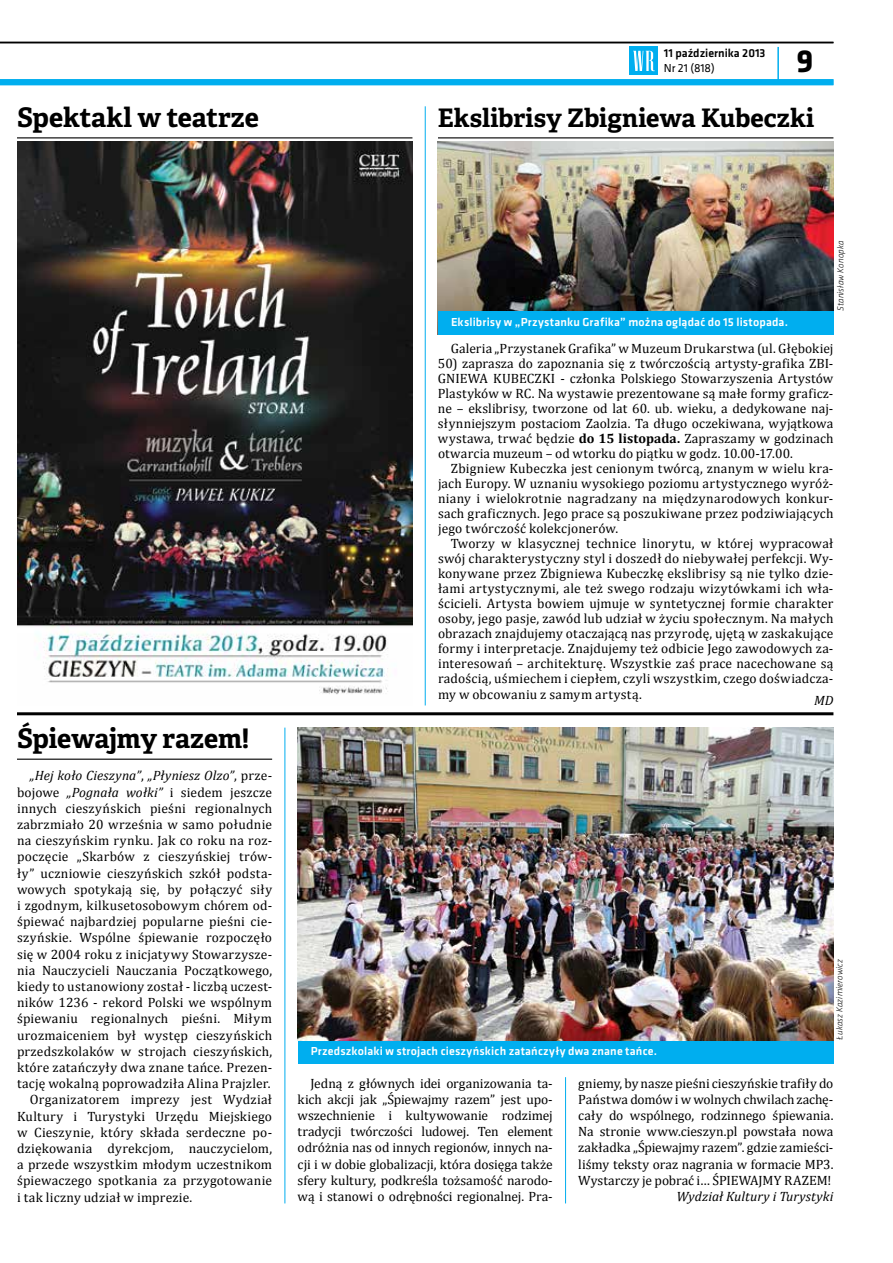
<style>
.page{position:relative;width:893px;height:1263px;background:#fff}
.page>*{position:absolute;margin:0;border:0;box-sizing:border-box;transform-origin:0 0}
.t1{font:700 33px "Klavika";color:#000}
.t2{font:700 27px "Adelle Basic";letter-spacing:-.01em;color:#000}
.t3{font:700 25.5px "Adelle Basic";color:#000}
.t4{font:13.5px/16.2px "Cambria";letter-spacing:.015em;color:#000;text-align:justify}
.t5{font:italic 13.5px "Cambria";letter-spacing:.01em;color:#000}
.t6{font:500 12px "Klavika";letter-spacing:.015em;color:#fff}
.t7{font:500 12px "Klavika";color:#000}
.t8{font:12px "Klavika";color:#000}
.t9{font:italic 300 9px "Klavika";letter-spacing:.015em;color:#000}
.s1{font-style:normal}
.s2{font-style:italic}
.s3{font-weight:700}
</style>
<div class="page">
<hr style="left:777px;top:47px;width:2px;height:35px;background:#00aeef">
<div style="left:630px;top:47px;width:28px;height:28px;background:#00aeef"></div>
<svg style="left:633px;top:51px;width:22px;height:20px"></svg>
<hr style="left:0;top:42px;width:833px;height:1px;background:#000">
<div style="left:0;top:79px;width:833px;height:6px;background:#00aeef"></div>
<div style="left:298px;top:1040px;width:535px;height:24px;background:#00aeef"></div>
<hr style="left:17px;top:759px;width:255px;height:1px;background:#000">
<img style="left:298px;top:728px;width:535px;height:313px">
<hr style="left:438px;top:137px;width:395px;height:1px;background:#000">
<img style="left:438px;top:142px;width:395px;height:169px">
<img style="left:17px;top:142px;width:395px;height:553px">
<hr style="left:17px;top:137px;width:395px;height:1px;background:#000">
<hr style="left:17px;top:712px;width:816px;height:3px;background:#000">
<hr style="left:425px;top:106px;width:1px;height:599px;background:#00aeef">
<div style="left:438px;top:311px;width:395px;height:23px;background:#00aeef"></div>
<hr style="left:565px;top:1077px;width:1px;height:126px;background:#00aeef">
<hr style="left:285px;top:728px;width:1px;height:475px;background:#00aeef">
<h2 class="t2" style="left:17px;top:100px;width:243px">Spektakl w teatrze</h2>
<p class="t7" style="left:664px;top:45px;width:103px">11 października 2013</p>
<p class="t8" style="left:664px;top:60px;width:52px">Nr 21 (818)</p>
<h1 class="t1" style="left:797px;top:37px;width:18px">9</h1>
<h3 class="t3" style="left:438px;top:101px;width:378px">Ekslibrisy Zbigniewa Kubeczki</h3>
<h2 class="t2" style="left:17px;top:721px;width:234px">Śpiewajmy razem!</h2>
<p class="t5" style="left:30px;top:767px;width:244px">„Hej koło Cieszyna”<span class="s1">,</span> „Płyniesz Olzo”<span class="s1">, prze-</span></p>
<p class="t4" style="left:17px;top:784px;width:257px">bojowe <span class="s2">„Pognała wołki”</span> i siedem jeszcze</p>
<p class="t4" style="left:17px;top:800px;width:257px">innych cieszyńskich pieśni regionalnych</p>
<p class="t4" style="left:17px;top:816px;width:257px">zabrzmiało 20 września w samo południe</p>
<p class="t4" style="left:17px;top:832px;width:257px">na cieszyńskim rynku. Jak co roku na roz-</p>
<p class="t4" style="left:17px;top:849px;width:257px">poczęcie „Skarbów z cieszyńskiej trów-</p>
<p class="t4" style="left:17px;top:865px;width:257px">ły” uczniowie cieszyńskich szkół podsta-</p>
<p class="t4" style="left:17px;top:881px;width:257px">wowych spotykają się, by połączyć siły</p>
<p class="t4" style="left:17px;top:897px;width:257px">i zgodnym, kilkusetosobowym chórem od-</p>
<p class="t4" style="left:17px;top:913px;width:257px">śpiewać najbardziej popularne pieśni cie-</p>
<p class="t4" style="left:17px;top:930px;width:257px">szyńskie. Wspólne śpiewanie rozpoczęło</p>
<p class="t4" style="left:17px;top:946px;width:257px">się w 2004 roku z inicjatywy Stowarzysze-</p>
<p class="t4" style="left:17px;top:962px;width:257px">nia Nauczycieli Nauczania Początkowego,</p>
<p class="t4" style="left:17px;top:978px;width:257px">kiedy to ustanowiony został - liczbą uczest-</p>
<p class="t4" style="left:17px;top:994px;width:257px">ników 1236 - rekord Polski we wspólnym</p>
<p class="t4" style="left:17px;top:1011px;width:257px">śpiewaniu regionalnych pieśni. Miłym</p>
<p class="t4" style="left:17px;top:1027px;width:257px">urozmaiceniem był występ cieszyńskich</p>
<p class="t4" style="left:17px;top:1043px;width:257px">przedszkolaków w strojach cieszyńskich,</p>
<p class="t4" style="left:17px;top:1059px;width:257px">które zatańczyły dwa znane tańce. Prezen-</p>
<p class="t4" style="left:17px;top:1075px;width:255px">tację wokalną poprowadziła Alina Prajzler.</p>
<p class="t4" style="left:30px;top:1092px;width:244px">Organizatorem imprezy jest Wydział</p>
<p class="t4" style="left:17px;top:1108px;width:257px">Kultury i Turystyki Urzędu Miejskiego</p>
<p class="t4" style="left:17px;top:1124px;width:257px">w Cieszynie, który składa serdeczne po-</p>
<p class="t4" style="left:17px;top:1140px;width:257px">dziękowania dyrekcjom, nauczycielom,</p>
<p class="t4" style="left:17px;top:1156px;width:257px">a przede wszystkim młodym uczestnikom</p>
<p class="t4" style="left:17px;top:1173px;width:257px">śpiewaczego spotkania za przygotowanie</p>
<p class="t4" style="left:17px;top:1189px;width:177px">i tak liczny udział w imprezie.</p>
<p class="t6" style="left:451px;top:314px;width:338px">Ekslibrisy w „Przystanku Grafika” można oglądać do 15 listopada.</p>
<p class="t9" style="left:835px;top:311px;width:72px;rotate:-90deg">Stanisław Konopka</p>
<p class="t4" style="left:451px;top:340px;width:384px">Galeria „Przystanek Grafika” w Muzeum Drukarstwa (ul. Głębokiej</p>
<p class="t4" style="left:438px;top:356px;width:397px;line-height:15px">50) zaprasza do zapoznania się z twórczością artysty-grafika ZBI-GNIEWA KUBECZKI - członka Polskiego Stowarzyszenia Artystów Plastyków w RC. Na wystawie prezentowane są małe formy graficz&shy;ne – ekslibrisy, tworzone od lat 60. ub. wieku, a dedykowane naj&shy;słynniejszym postaciom Zaolzia. Ta długo oczekiwana, wyjątkowa wystawa, trwać będzie <span class="s3">do 15 listopada.</span> Zapraszamy w godzinach otwarcia muzeum – od wtorku do piątku w godz. 10.00-17.00.</p>
<p class="t4" style="left:438px;top:461px;width:397px;line-height:15px;text-indent:13px">Zbigniew Kubeczka jest cenionym twórcą, znanym w wielu kra&shy;jach Europy. W uznaniu wysokiego poziomu artystycznego wyróż&shy;niany i wielokrotnie nagradzany na międzynarodowych konkur&shy;sach graficznych. Jego prace są poszukiwane przez podziwiających jego twórczość kolekcjonerów.</p>
<p class="t4" style="left:438px;top:536px;width:397px;line-height:15.1px;text-indent:13px">Tworzy w klasycznej technice linorytu, w której wypracował swój charakterystyczny styl i doszedł do niebywałej perfekcji. Wy&shy;konywane przez Zbigniewa Kubeczkę ekslibrisy są nie tylko dzie&shy;łami artystycznymi, ale też swego rodzaju wizytówkami ich wła&shy;ścicieli. Artysta bowiem ujmuje w syntetycznej formie charakter osoby, jego pasje, zawód lub udział w życiu społecznym. Na małych obrazach znajdujemy otaczającą nas przyrodę, ujętą w zaskakujące formy i interpretacje. Znajdujemy też odbicie Jego zawodowych za&shy;interesowań – architekturę. Wszystkie zaś prace nacechowane są radością, uśmiechem i ciepłem, czyli wszystkim, czego doświadcza&shy;my w obcowaniu z samym artystą.</p>
<p class="t5" style="left:814px;top:692px;width:21px">MD</p>
<p class="t6" style="left:311px;top:1043px;width:348px">Przedszkolaki w strojach cieszyńskich zatańczyły dwa znane tańce.</p>
<p class="t9" style="left:834px;top:1040px;width:82px;rotate:-90deg">Łukasz Kazimierowicz</p>
<p class="t4" style="left:298px;top:1075px;width:257px;text-indent:13px">Jedną z głównych idei organizowania ta&shy;kich akcji jak „Śpiewajmy razem” jest upo&shy;wszechnienie i kultywowanie rodzimej tradycji twórczości ludowej. Ten element odróżnia nas od innych regionów, innych na&shy;cji i w dobie globalizacji, która dosięga także sfery kultury, podkreśla tożsamość narodo&shy;wą i stanowi o odrębności regionalnej. Pra-</p>
<p class="t4" style="left:578px;top:1075px;width:257px">gniemy, by nasze pieśni cieszyńskie trafiły do Państwa domów i w wolnych chwilach zachę&shy;cały do wspólnego, rodzinnego śpiewania.<br>Na stronie www.cieszyn.pl powstała nowa zakładka „Śpiewajmy razem”. gdzie zamieści&shy;liśmy teksty oraz nagrania w formacie MP3.<br>Wystarczy je pobrać i… ŚPIEWAJMY RAZEM!</p>
<p class="t5" style="left:676px;top:1188px;width:159px">Wydział Kultury i Turystyki</p>
</div>
